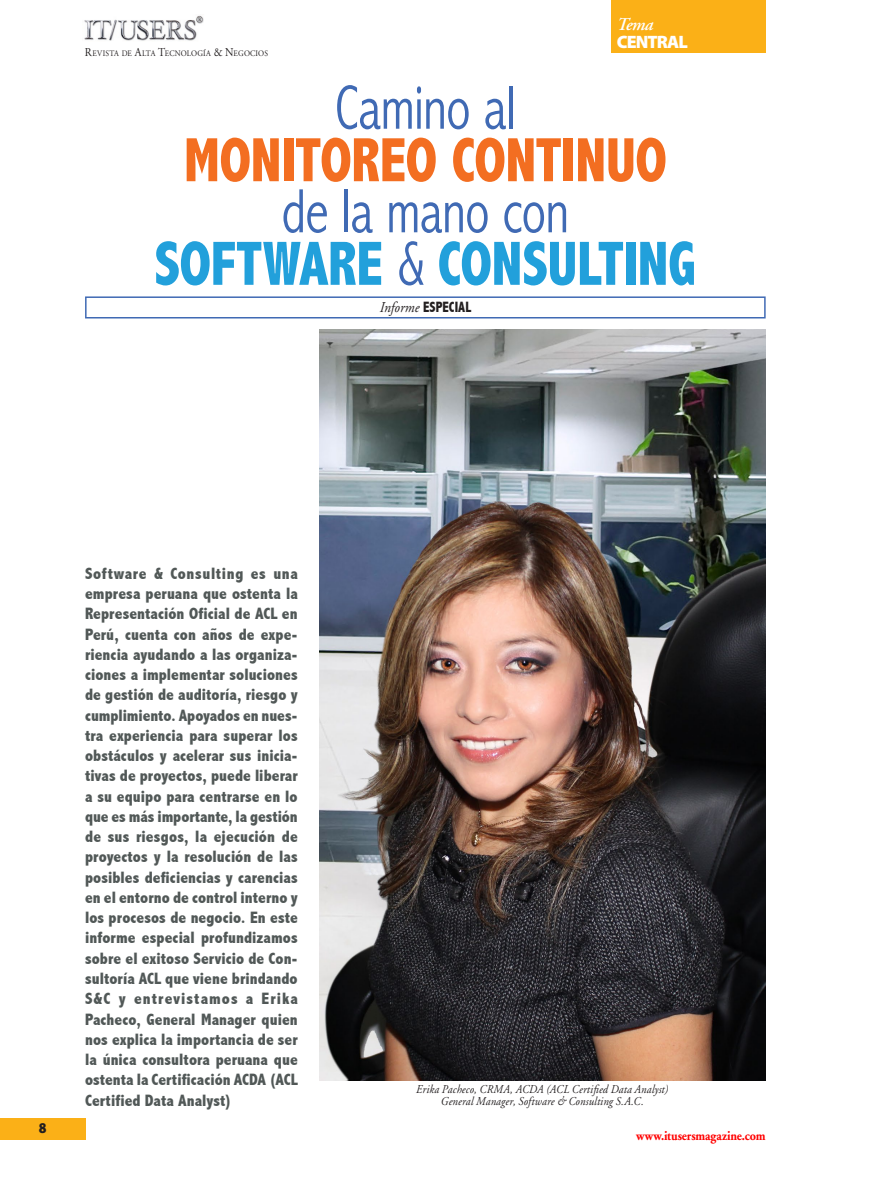
<style>
.page{position:relative;width:872px;height:1191px;background:#fff}
.page>*{position:absolute;margin:0;border:0;box-sizing:border-box;transform-origin:0 0}
.Texto_Profit_Garamon{font:300 condensed 63px "Abadi";letter-spacing:-.01em;color:#406ab4;scale:.9 1}
.Texto_Profit_Garamon-2{font:800 condensed 63px "Abadi";letter-spacing:-.005em;color:#22a0db;scale:.9 1}
.Texto_Profit_Garamon-3{font:800 condensed 63px "Abadi";letter-spacing:-.005em;color:#f36e21;scale:.9 1}
.SUBTITULAR_Abadi_Con{font:18px "Myriad MM 830 600";letter-spacing:-.055em;color:#fff}
.SUBTITULAR_Abadi_Con-2{font:italic 600 18px "Adobe Garamond";color:#fff}
.Gorro_Abadi_MT_Conde{font:800 condensed 16.5px/20.2px "Abadi";color:#515857;text-align:justify}
.Texto_Profit_Garamon-4{font:800 condensed 15px "Abadi";letter-spacing:.005em;color:#231f20;scale:.9 1}
.Texto_Profit_Garamon-5{font:15px "Myriad MM 830 600";color:#231f20;scale:.9 1}
.Editorial_Garamond{font:700 13.5px "Adobe Garamond";letter-spacing:-.005em;color:#f00;scale:.9 1}
.Leyenda_Garamond{font:italic 12px "Adobe Garamond";letter-spacing:.015em;color:#231f20;scale:.9 1}
.t1{font:8.4px "Adobe Garamond";letter-spacing:.02em;color:#231f20;scale:.9 1}
.s1{font-size:12px}
.s2{font-weight:300;color:#406ab4}
.s3{font-family:"Adobe Garamond";font-weight:400;font-style:italic;font-stretch:normal}
</style>
<div class="page">
<div style="left:0;top:1118px;width:85px;height:21px;background:#fbb017"></div>
<img style="left:84px;top:15px;width:120px;height:26px">
<div style="left:611px;top:0;width:154px;height:53px;background:#fbb017"></div>
<div style="left:85px;top:296px;width:680px;height:22px;border:2px solid #406ab4"></div>
<img style="left:319px;top:330px;width:446px;height:750px">
<p class="t1" style="left:85px;top:49px;width:205px"><span class="s1">R</span>EVISTA DE <span class="s1">A</span>LTA <span class="s1">T</span>ECNOLOGÍA <span class="s1">&amp; N</span>EGOCIOS</p>
<p class="SUBTITULAR_Abadi_Con-2" style="left:617px;top:14px;width:38px">Tema</p>
<p class="SUBTITULAR_Abadi_Con" style="left:617px;top:33px;width:73px">CENTRAL</p>
<p class="Texto_Profit_Garamon" style="left:335px;top:71px;width:202px">Camino al</p>
<p class="Texto_Profit_Garamon-3" style="left:184px;top:124px;width:538px">MONITOREO CONTINUO</p>
<p class="Texto_Profit_Garamon" style="left:282px;top:175px;width:321px">de la mano con</p>
<p class="Texto_Profit_Garamon-2" style="left:154px;top:227px;width:603px">SOFTWARE <span class="s2">&amp;</span> CONSULTING</p>
<p class="Texto_Profit_Garamon-4" style="left:380px;top:298px;width:103px"><span class="s3">Informe</span> ESPECIAL</p>
<p class="Texto_Profit_Garamon-5" style="left:39px;top:1120px;width:10px">8</p>
<p class="Gorro_Abadi_MT_Conde" style="left:85px;top:563px;width:214px">Software &amp; Consulting es una empresa peruana que ostenta la Representación Oficial de ACL en Perú, cuenta con años de expe&shy;riencia ayudando a las organiza&shy;ciones a implementar soluciones de gestión de auditoría, riesgo y cumplimiento. Apoyados en nues&shy;tra experiencia para superar los obstáculos y acelerar sus inicia&shy;tivas de proyectos, puede liberar a su equipo para centrarse en lo que es más importante, la gestión de sus riesgos, la ejecución de proyectos y la resolución de las posibles deficiencias y carencias en el entorno de control interno y los procesos de negocio. En este informe especial profundizamos sobre el exitoso Servicio de Con&shy;sultoría ACL que viene brindando S&amp;C y entrevistamos a Erika Pacheco, General Manager quien nos explica la importancia de ser la única consultora peruana que ostenta la Certificación ACDA (ACL Certified Data Analyst)</p>
<p class="Leyenda_Garamond" style="left:416px;top:1083px;width:282px">Erika Pacheco, CRMA, ACDA (ACL Certified Data Analyst)</p>
<p class="Leyenda_Garamond" style="left:441px;top:1095px;width:227px">General Manager, Software &amp; Consulting S.A.C.</p>
<p class="Editorial_Garamond" style="left:636px;top:1128px;width:145px">www.itusersmagazine.com</p>
</div>
